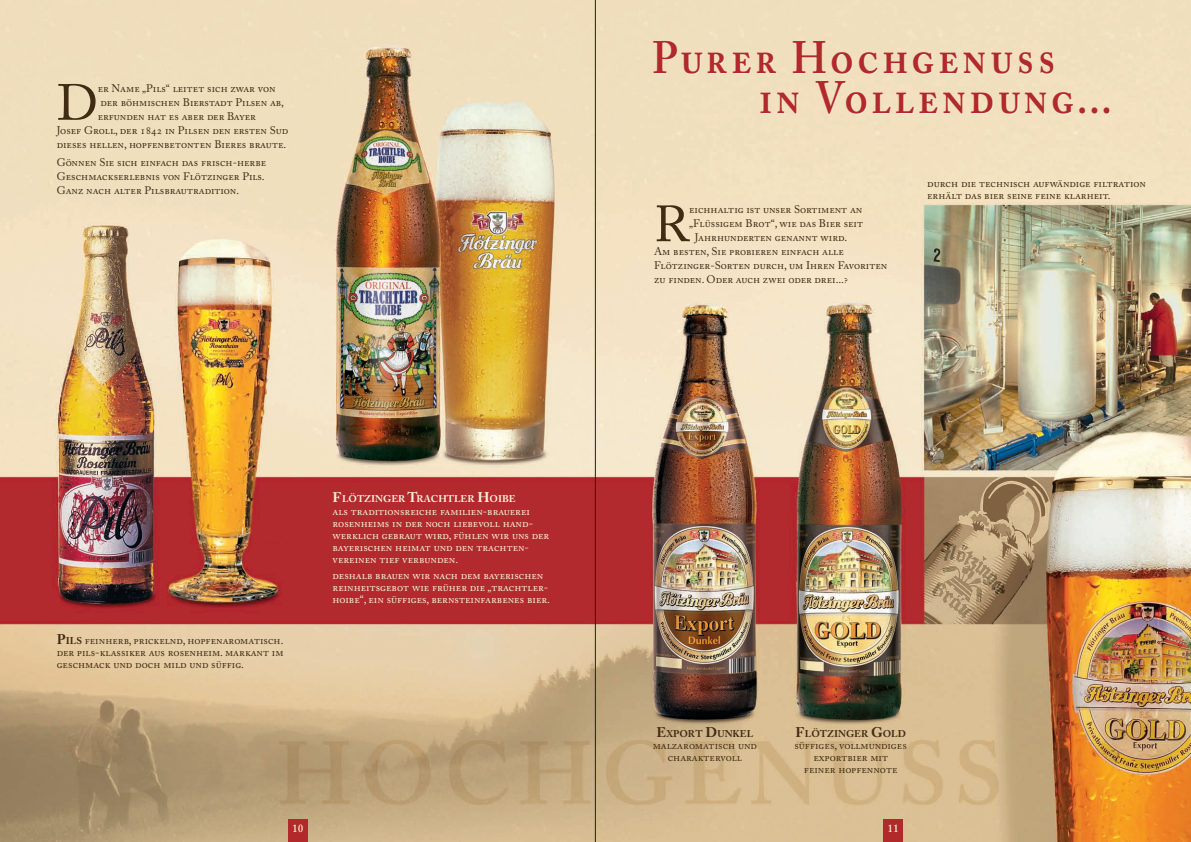
<style>
.page{position:relative;width:1191px;height:842px;background:#fff}
.page>*{position:absolute;margin:0;border:0;box-sizing:border-box;transform-origin:0 0}
.t1{font:50.4px "Adobe Caslon Pro";color:#402c13}
.t2{font:600 45.1px/40px "Adobe Caslon Pro";letter-spacing:.08em;color:#b1292a;scale:.91 1}
.t3{font:11px/12px "Adobe Caslon Pro";color:#402c13}
.t4{font:11px/12px "Adobe Caslon Pro";color:#fbf0d7}
.t5{font:600 11px "Adobe Caslon Pro";color:#fbf0d7;scale:.91 1}
.t6{font:700 9.8px "Adobe Caslon Pro";color:#402c13}
.t7{font:700 9.8px "Adobe Caslon Pro";color:#fbf0d7}
.s1{font-weight:700;font-size:14px}
.s2{font-weight:700;font-size:9.8px}
.s3{font-size:14px}
</style>
<div class="page">
<img style="left:0;top:0;width:1191px;height:842px">
<div style="left:288px;top:819px;width:20px;height:23px;background:#b1292a"></div>
<div style="left:883px;top:819px;width:20px;height:23px;background:#b1292a"></div>
<hr style="left:595px;top:0;width:1px;height:842px;background:#231f20">
<h1 class="t1" style="left:57px;top:73px;width:42px">D</h1>
<p class="t3" style="left:98px;top:82px;width:179px">er Name „Pils“ leitet sich zwar von</p>
<p class="t3" style="left:100px;top:96px;width:185px">der böhmischen Bierstadt Pilsen ab,</p>
<p class="t3" style="left:98px;top:110px;width:160px">erfunden hat es aber der Bayer</p>
<p class="t3" style="left:57px;top:124px;width:233px">Josef Groll, der 1842 in Pilsen den ersten Sud</p>
<p class="t3" style="left:57px;top:138px;width:231px">dieses hellen, hopfenbetonten Bieres braute.</p>
<p class="t3" style="left:57px;top:155px;width:211px;line-height:14px">Gönnen Sie sich einfach das frisch-herbe<br>Geschmackserlebnis von Flötzinger Pils.<br>Ganz nach alter Pilsbrautradition.</p>
<p class="t3" style="left:57px;top:634px;width:228px;text-align:justify"><span class="s1">P</span><span class="s2">ILS</span> feinherb, prickelnd, hopfenaromatisch. der pils-klassiker aus rosenheim. markant im geschmack und doch mild und süffig.</p>
<p class="t7" style="left:332px;top:493px;width:185px"><span class="s3">F</span>LÖTZINGER <span class="s3">T</span>RACHTLER <span class="s3">H</span>OIBE</p>
<p class="t4" style="left:332px;top:505px;width:218px">als traditionsreiche familien-brauerei rosenheims in der noch liebevoll hand&shy;werklich gebraut wird, fühlen wir uns der bayerischen heimat und den trachten&shy;vereinen tief verbunden.</p>
<p class="t4" style="left:332px;top:569px;width:219px">deshalb brauen wir nach dem bayerischen reinheitsgebot wie früher die „trachtler&shy;hoibe“, ein süffiges, bernsteinfarbenes bier.</p>
<h2 class="t2" style="left:759px;top:38px;width:389px;text-indent:-107px">Purer Hochgenuss<br>in Vollendung...</h2>
<h1 class="t1" style="left:654px;top:194px;width:35px">R</h1>
<p class="t3" style="left:689px;top:203px;width:175px">eichhaltig ist unser Sortiment an</p>
<p class="t3" style="left:689px;top:217px;width:175px">„Flüssigem Brot“, wie das Bier seit</p>
<p class="t3" style="left:695px;top:231px;width:154px">Jahrhunderten genannt wird.</p>
<p class="t3" style="left:654px;top:245px;width:191px">Am besten, Sie probieren einfach alle</p>
<p class="t3" style="left:654px;top:259px;width:235px">Flötzinger-Sorten durch, um Ihren Favoriten</p>
<p class="t3" style="left:654px;top:273px;width:195px">zu finden. Oder auch zwei oder drei...?</p>
<p class="t3" style="left:927px;top:178px;width:220px">durch die technisch aufwändige filtration erhält das bier seine feine klarheit.</p>
<p class="t6" style="left:656px;top:728px;width:98px"><span class="s3">E</span>XPORT <span class="s3">D</span>UNKEL</p>
<p class="t3" style="left:652px;top:740px;width:106px;text-align:center">malzaromatisch und charaktervoll</p>
<p class="t6" style="left:795px;top:728px;width:111px"><span class="s3">F</span>LÖTZINGER <span class="s3">G</span>OLD</p>
<p class="t3" style="left:794px;top:740px;width:114px;text-align:center">süffiges, vollmundiges exportbier mit<br>feiner hopfennote</p>
<p class="t5" style="left:292px;top:822px;width:13px">10</p>
<p class="t5" style="left:888px;top:822px;width:13px">11</p>
</div>
